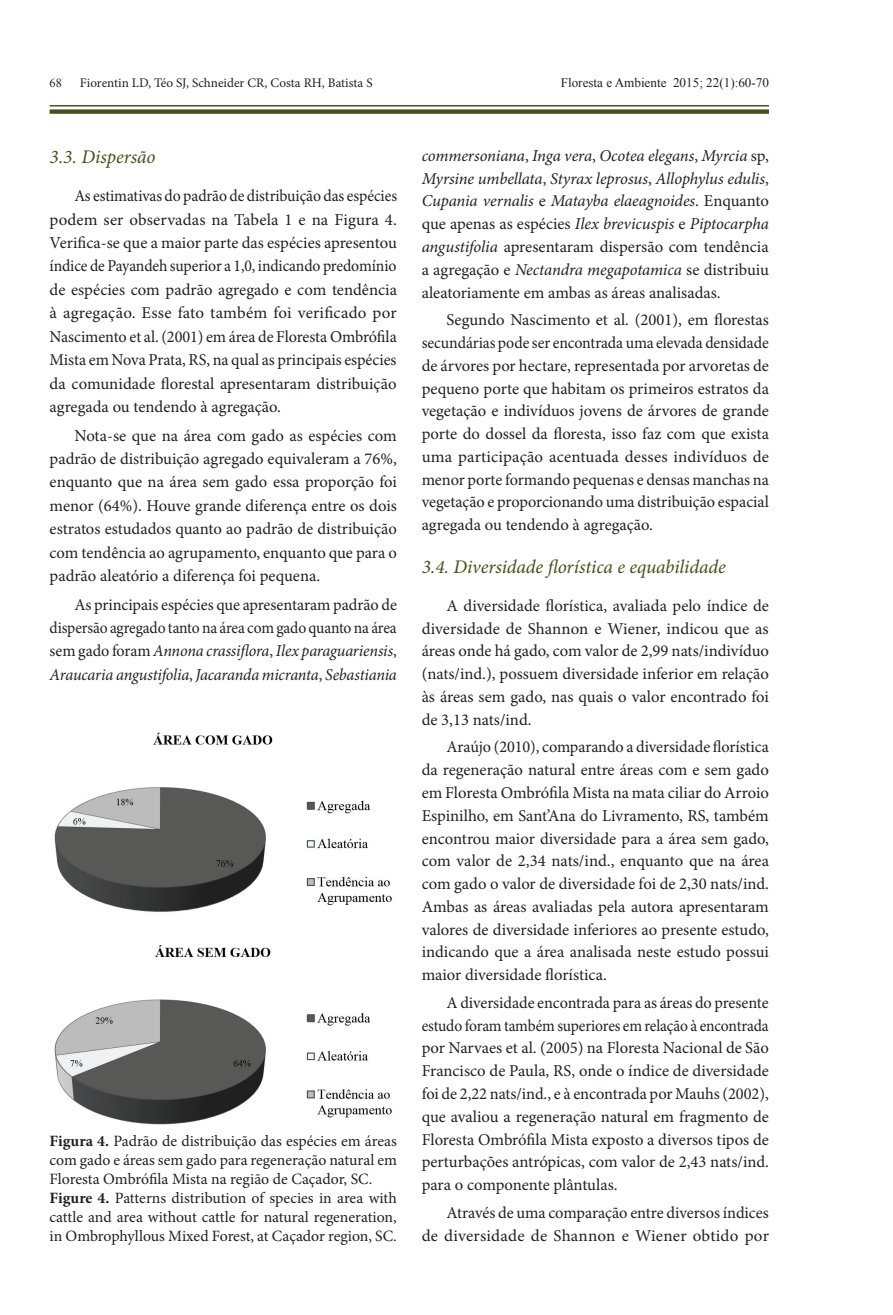
<style>
.page{position:relative;width:893px;height:1315px;background:#fff}
.page>*{position:absolute;margin:0;border:0;box-sizing:border-box;transform-origin:0 0}
.t1{font:italic 19.25px "Minion Pro";letter-spacing:-.005em;color:#4c4c1d}
.t2{font:16.62px/22.8px "Minion Pro";color:#231f20;text-align:justify}
.t3{font:16.62px/23.4px "Minion Pro";color:#231f20;text-align:justify;scale:.95 1}
.t4{font:italic 16.62px/22.8px "Minion Pro";letter-spacing:-.005em;color:#231f20;text-align:justify}
.t5{font:15.75px/18.9px "Minion Pro";color:#231f20}
.t6{font:13.12px "Minion Pro";color:#231f20}
.t7{font:13.12px "Times New Roman";color:#231f20}
.t8{font:12.25px "Times New Roman";color:#231f20}
.s1{font-style:italic}
.s2{font-weight:700}
.s3{font-style:normal}
</style>
<div class="page">
<div style="left:50px;top:109px;width:719px;height:5px;background:#4c4c1d"></div>
<hr style="left:50px;top:105px;width:719px;height:1px;background:#4c4c1d">
<img style="left:54px;top:732px;width:338px;height:393px">
<p class="t8" style="left:50px;top:74px;width:14px">68</p>
<p class="t6" style="left:80px;top:74px;width:294px">Fiorentin LD, Téo SJ, Schneider CR, Costa RH, Batista S</p>
<p class="t7" style="left:561px;top:74px;width:210px">Floresta e Ambiente 2015; 22(1):60-70</p>
<p class="t1" style="left:50px;top:144px;width:108px">3.3. Dispersão</p>
<p class="t3" style="left:50px;top:184px;width:367px;text-indent:25px">As estimativas do padrão de distribuição das espécies podem ser observadas na Tabela 1 e na Figura 4.<br>Verifica‑se que a maior parte das espécies apresentou índice de Payandeh superior a 1,0, indicando predomínio de espécies com padrão agregado e com tendência à agregação. Esse fato também foi verificado por Nascimento et al. (2001) em área de Floresta Ombrófila Mista em Nova Prata, RS, na qual as principais espécies da comunidade florestal apresentaram distribuição agregada ou tendendo à agregação.</p>
<p class="t2" style="left:50px;top:423px;width:349px;line-height:23.4px;text-indent:25px">Nota-se que na área com gado as espécies com padrão de distribuição agregado equivaleram a 76%, enquanto que na área sem gado essa proporção foi menor (64%). Houve grande diferença entre os dois estratos estudados quanto ao padrão de distribuição com tendência ao agrupamento, enquanto que para o padrão aleatório a diferença foi pequena.</p>
<p class="t2" style="left:50px;top:592px;width:349px;line-height:23.4px;text-indent:25px">As principais espécies que apresentaram padrão de dispersão agregado tanto na área com gado quanto na área sem gado foram <span class="s1">Annona crassiflora</span>, <span class="s1">Ilex paraguariensis</span>, <span class="s1">Araucaria angustifolia</span>, <span class="s1">Jacaranda micranta</span>, <span class="s1">Sebastiania</span></p>
<p class="t5" style="left:50px;top:1131px;width:349px"><span class="s2">Figura 4.</span> Padrão de distribuição das espécies em áreas com gado e áreas sem gado para regeneração natural em Floresta Ombrófila Mista na região de Caçador, SC.<br><span class="s2">Figure 4.</span> Patterns distribution of species in area with cattle and area without cattle for natural regeneration, in Ombrophyllous Mixed Forest, at Caçador region, SC.</p>
<p class="t4" style="left:422px;top:144px;width:349px">commersoniana<span class="s3">,</span> Inga vera<span class="s3">,</span> Ocotea elegans<span class="s3">,</span> Myrcia <span class="s3">sp, </span>Myrsine umbellata<span class="s3">,</span> Styrax leprosus<span class="s3">,</span> Allophylus edulis<span class="s3">, </span>Cupania vernalis <span class="s3">e</span> Matayba elaeagnoides<span class="s3">. Enquanto que apenas as espécies</span> Ilex brevicuspis <span class="s3">e</span> Piptocarpha angustifolia <span class="s3">apresentaram dispersão com tendência a agregação e</span> Nectandra megapotamica <span class="s3">se distribuiu aleatoriamente em ambas as áreas analisadas.</span></p>
<p class="t2" style="left:422px;top:309px;width:349px;text-indent:25px">Segundo Nascimento et al. (2001), em florestas secundárias pode ser encontrada uma elevada densidade de árvores por hectare, representada por arvoretas de pequeno porte que habitam os primeiros estratos da vegetação e indivíduos jovens de árvores de grande porte do dossel da floresta, isso faz com que exista uma participação acentuada desses indivíduos de menor porte formando pequenas e densas manchas na vegetação e proporcionando uma distribuição espacial agregada ou tendendo à agregação.</p>
<p class="t1" style="left:422px;top:554px;width:306px">3.4. Diversidade florística e equabilidade</p>
<p class="t2" style="left:422px;top:594px;width:349px;text-indent:25px">A diversidade florística, avaliada pelo índice de diversidade de Shannon e Wiener, indicou que as áreas onde há gado, com valor de 2,99 nats/indivíduo (nats/ind.), possuem diversidade inferior em relação às áreas sem gado, nas quais o valor encontrado foi de 3,13 nats/ind.</p>
<p class="t2" style="left:422px;top:736px;width:349px;text-indent:25px">Araújo (2010), comparando a diversidade florística da regeneração natural entre áreas com e sem gado em Floresta Ombrófila Mista na mata ciliar do Arroio Espinilho, em Sant’Ana do Livramento, RS, também encontrou maior diversidade para a área sem gado, com valor de 2,34 nats/ind., enquanto que na área com gado o valor de diversidade foi de 2,30 nats/ind.<br>Ambas as áreas avaliadas pela autora apresentaram valores de diversidade inferiores ao presente estudo, indicando que a área analisada neste estudo possui maior diversidade florística.</p>
<p class="t2" style="left:422px;top:991px;width:349px;text-indent:25px">A diversidade encontrada para as áreas do presente estudo foram também superiores em relação à encontrada por Narvaes et al. (2005) na Floresta Nacional de São Francisco de Paula, RS, onde o índice de diversidade foi de 2,22 nats/ind., e à encontrada por Mauhs (2002), que avaliou a regeneração natural em fragmento de Floresta Ombrófila Mista exposto a diversos tipos de perturbações antrópicas, com valor de 2,43 nats/ind. para o componente plântulas.</p>
<p class="t2" style="left:422px;top:1201px;width:349px;text-align:right">Através de uma comparação entre diversos índices<br>de diversidade de Shannon e Wiener obtido por</p>
</div>
